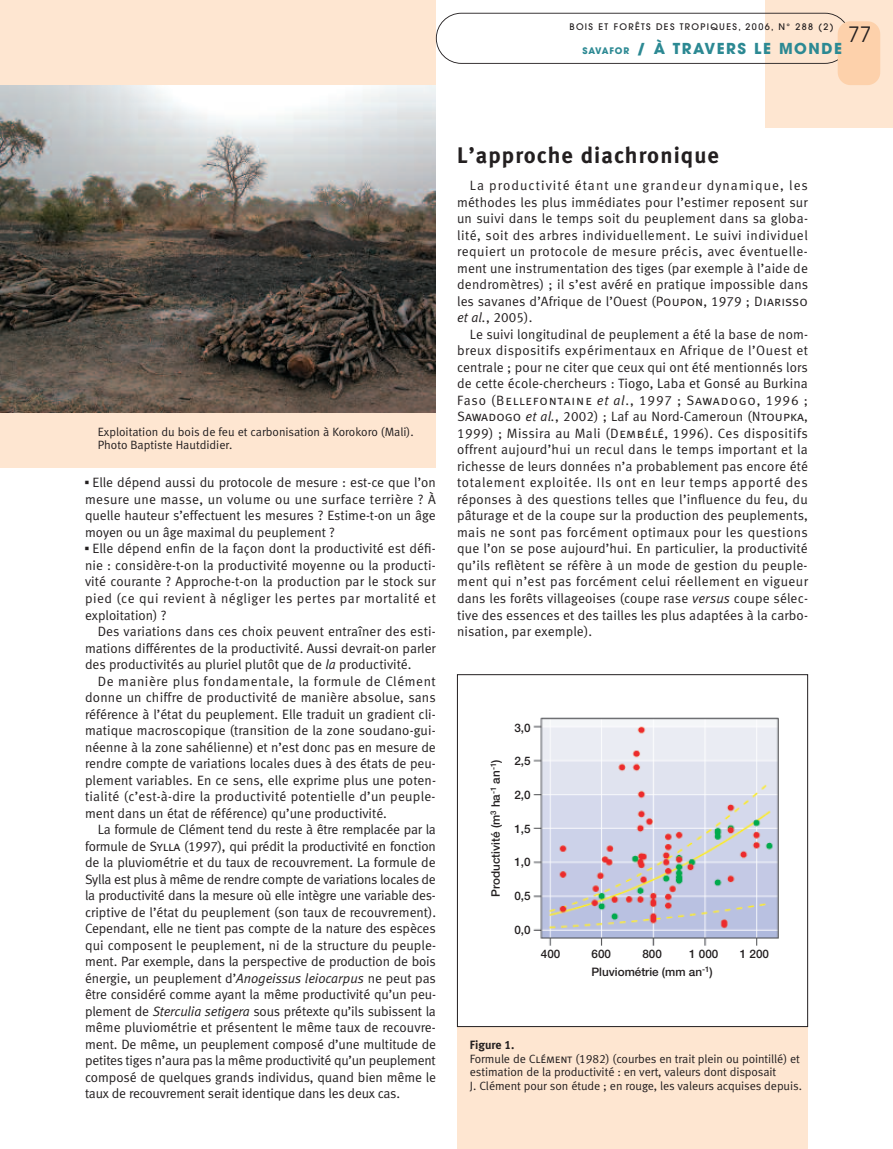
<style>
.page{position:relative;width:893px;height:1149px;background:#fff}
.page>*{position:absolute;margin:0;border:0;box-sizing:border-box;transform-origin:0 0}
.t1{font:22.5px "Meta Bold LF";letter-spacing:.05em;color:#231f20}
.t2{font:21px "Avant Garde";color:#231f20}
.t3{font:700 15px "Avant Garde";letter-spacing:.1em;color:#2c8993}
.t4{font:13.5px/16.5px "Meta Normal LF";color:#231f20;text-align:justify}
.t5{font:13.5px "Meta Normal LF Caps";letter-spacing:.065em;color:#231f20}
.t6{font:12px/13.5px "Meta Normal LF";letter-spacing:-.005em;color:#231f20}
.t7{font:12px "Meta Bold LF";color:#231f20}
.t8{font:500 11.7px/18px "Helvetica Neue";color:#231f20;text-align:center}
.t9{font:500 9px "Avant Garde";letter-spacing:.15em;color:#231f20}
.s1{font-size:9px}
.s2{font-family:"Universal Newswith Comm Pi"}
.s3{font-style:italic}
.s4{font-family:"Meta Normal LF Caps"}
.s5{font-family:"Meta Normal LF"}
.s6{font-family:"Meta Normal LF";font-style:italic}
</style>
<div class="page">
<div style="left:457px;top:679px;width:351px;height:469px;background:#fee6d1"></div>
<div style="left:0;top:0;width:436px;height:468px;background:#fee6d1"></div>
<div style="left:765px;top:0;width:128px;height:128px;background:#fee6d1"></div>
<svg style="left:436px;top:13px;width:409px;height:51px"></svg>
<div style="left:838px;top:21px;width:42px;height:64px;background:#fdd1ab;border-radius:13px"></div>
<img style="left:0;top:85px;width:436px;height:327px">
<div style="left:457px;top:674px;width:351px;height:352px;background:#fff"></div>
<img style="left:533px;top:717px;width:246px;height:228px">
<div style="left:457px;top:674px;width:351px;height:352px;border:1px solid #231f20"></div>
<p class="t9" style="left:569px;top:23px;width:266px">BOIS ET FORÊTS DES TROPIQUES, 2006, N° 288 (2)</p>
<h2 class="t2" style="left:848px;top:26px;width:25px">77</h2>
<p class="t3" style="left:582px;top:43px;width:261px"><span class="s1">SAVAFOR</span> / À TRAVERS LE MONDE</p>
<p class="t6" style="left:98px;top:426px;width:317px">Exploitation du bois de feu et carbonisation à Korokoro (Mali).<br>Photo Baptiste Hautdidier.</p>
<p class="t4" style="left:85px;top:475px;width:352px"><span class="s2">▪</span> Elle dépend aussi du protocole de mesure : est-ce que l’on mesure une masse, un volume ou une surface terrière ? À quelle hauteur s’effectuent les mesures ? Estime-t-on un âge moyen ou un âge maximal du peuplement ?</p>
<p class="t4" style="left:85px;top:541px;width:352px"><span class="s2">▪</span> Elle dépend enfin de la façon dont la productivité est défi&shy;nie : considère-t-on la productivité moyenne ou la producti&shy;vité courante ? Approche-t-on la production par le stock sur pied (ce qui revient à négliger les pertes par mortalité et exploitation) ?</p>
<p class="t4" style="left:85px;top:624px;width:352px;text-indent:13px">Des variations dans ces choix peuvent entraîner des esti&shy;mations différentes de la productivité. Aussi devrait-on parler des productivités au pluriel plutôt que de <span class="s3">la</span> productivité.</p>
<p class="t4" style="left:85px;top:673px;width:352px;text-indent:13px">De manière plus fondamentale, la formule de Clément donne un chiffre de productivité de manière absolue, sans référence à l’état du peuplement. Elle traduit un gradient cli&shy;matique macroscopique (transition de la zone soudano-gui&shy;néenne à la zone sahélienne) et n’est donc pas en mesure de rendre compte de variations locales dues à des états de peu&shy;plement variables. En ce sens, elle exprime plus une poten&shy;tialité (c’est-à-dire la productivité potentielle d’un peuple&shy;ment dans un état de référence) qu’une productivité.</p>
<p class="t4" style="left:85px;top:822px;width:353px;text-indent:13px">La formule de Clément tend du reste à être remplacée par la formule de <span class="s4">Sylla</span> (1997), qui prédit la productivité en fonction de la pluviométrie et du taux de recouvrement. La formule de Sylla est plus à même de rendre compte de variations locales de la productivité dans la mesure où elle intègre une variable des&shy;criptive de l’état du peuplement (son taux de recouvrement).<br>Cependant, elle ne tient pas compte de la nature des espèces qui composent le peuplement, ni de la structure du peuple&shy;ment. Par exemple, dans la perspective de production de bois énergie, un peuplement d’<span class="s3">Anogeissus leiocarpus</span> ne peut pas être considéré comme ayant la même productivité qu’un peu&shy;plement de <span class="s3">Sterculia setigera</span> sous prétexte qu’ils subissent la même pluviométrie et présentent le même taux de recouvre&shy;ment. De même, un peuplement composé d’une multitude de petites tiges n’aura pas la même productivité qu’un peuplement composé de quelques grands individus, quand bien même le taux de recouvrement serait identique dans les deux cas.</p>
<h1 class="t1" style="left:457px;top:147px;width:263px">L’approche diachronique</h1>
<p class="t4" style="left:457px;top:178px;width:353px;text-indent:13px">La productivité étant une grandeur dynamique, les méthodes les plus immédiates pour l’estimer reposent sur un suivi dans le temps soit du peuplement dans sa globa&shy;lité, soit des arbres individuellement. Le suivi individuel requiert un protocole de mesure précis, avec éventuelle&shy;ment une instrumentation des tiges (par exemple à l’aide de dendromètres) ; il s’est avéré en pratique impossible dans les savanes d’Afrique de l’Ouest (<span class="s4">Poupon</span>, 1979 ; <span class="s4">Diarisso </span><span class="s3">et al.</span>, 2005).</p>
<p class="t4" style="left:457px;top:327px;width:352px;text-indent:13px">Le suivi longitudinal de peuplement a été la base de nom&shy;breux dispositifs expérimentaux en Afrique de l’Ouest et centrale ; pour ne citer que ceux qui ont été mentionnés lors de cette école-chercheurs : Tiogo, Laba et Gonsé au Burkina</p>
<p class="t5" style="left:457px;top:395px;width:352px"><span class="s5">Faso (</span>Bellefontaine <span class="s6">et al</span><span class="s5">., 1997 ;</span> Sawadogo<span class="s5">, 1996 ;</span></p>
<p class="t4" style="left:457px;top:409px;width:352px"><span class="s4">Sawadogo</span> <span class="s3">et al.</span>, 2002) ; Laf au Nord-Cameroun (<span class="s4">Ntoupka</span>, 1999) ; Missira au Mali (<span class="s4">Dembélé</span>, 1996). Ces dispositifs offrent aujourd’hui un recul dans le temps important et la richesse de leurs données n’a probablement pas encore été totalement exploitée. Ils ont en leur temps apporté des réponses à des questions telles que l’influence du feu, du pâturage et de la coupe sur la production des peuplements, mais ne sont pas forcément optimaux pour les questions que l’on se pose aujourd’hui. En particulier, la productivité qu’ils reflètent se réfère à un mode de gestion du peuple&shy;ment qui n’est pas forcément celui réellement en vigueur dans les forêts villageoises (coupe rase <span class="s3">versus</span> coupe sélec&shy;tive des essences et des tailles les plus adaptées à la carbo&shy;nisation, par exemple).</p>
<p class="t8" style="left:488px;top:896px;width:139px;rotate:-90deg">Productivité (m<sup>3</sup> ha <sup>1</sup> an <sup>1</sup>)</p>
<p class="t8" style="left:514px;top:719px;width:18px">3,0</p>
<p class="t8" style="left:514px;top:753px;width:18px">2,5</p>
<p class="t8" style="left:514px;top:786px;width:18px">2,0</p>
<p class="t8" style="left:514px;top:820px;width:18px">1,5</p>
<p class="t8" style="left:514px;top:853px;width:18px">1,0</p>
<p class="t8" style="left:514px;top:887px;width:18px">0,5</p>
<p class="t8" style="left:514px;top:921px;width:18px">0,0</p>
<p class="t8" style="left:541px;top:945px;width:21px">400</p>
<p class="t8" style="left:592px;top:945px;width:21px">600</p>
<p class="t8" style="left:591px;top:945px;width:119px">800<br>Pluviométrie (mm an<sup>-1</sup></p>
<p class="t8" style="left:689px;top:945px;width:31px">1 000</p>
<p class="t8" style="left:740px;top:945px;width:31px">1 200</p>
<p class="t7" style="left:470px;top:1040px;width:46px">Figure 1.</p>
<p class="t6" style="left:470px;top:1052px;width:334px">Formule de <span class="s4">Clément</span> (1982) (courbes en trait plein ou pointillé) et estimation de la productivité : en vert, valeurs dont disposait<br>J. Clément pour son étude ; en rouge, les valeurs acquises depuis.</p>
</div>
